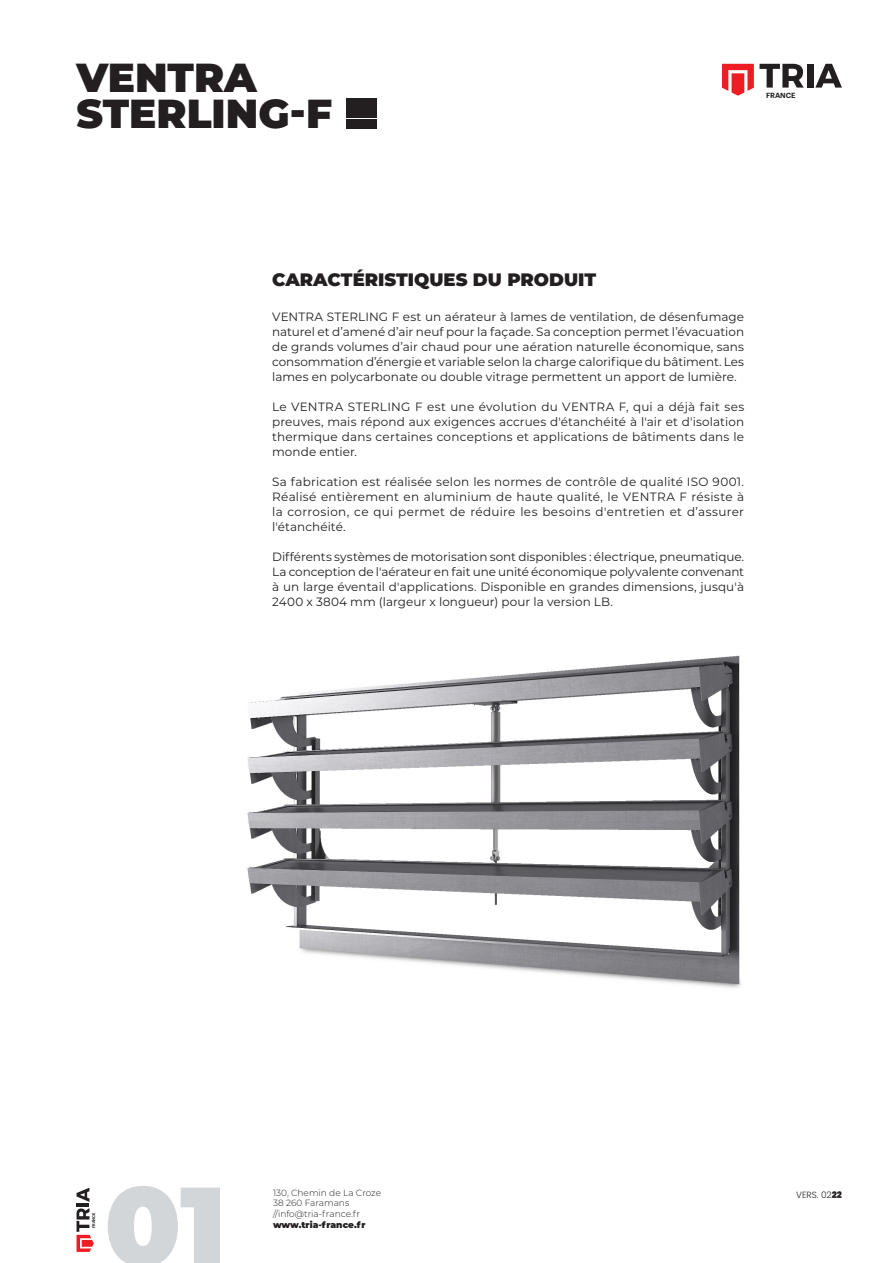
<style>
.page{position:relative;width:893px;height:1263px;background:#fff}
.page>*{position:absolute;margin:0;border:0;box-sizing:border-box;transform-origin:0 0}
.t1{font:900 110.7px "Montserrat";color:#d3d6d9}
.t2{font:900 40.5px "Montserrat";color:#231f20}
.t3{font:900 18px "Montserrat";color:#231f20}
.t4{font:12px/15px "Montserrat";letter-spacing:.005em;color:#231f20;text-align:justify}
.t5{font:300 9px/10.8px "Montserrat";color:#231f20}
.t6{font:900 9px "Montserrat";color:#231f20}
.t7{font:300 9px "Poppins";color:#231f20}
.t8{font:600 7.2px "Graphik";color:#231f20}
.t9{font:600 3.9px "Graphik";color:#231f20}
.s1{font-weight:900}
</style>
<div class="page">
<svg style="left:77px;top:1188px;width:17px;height:64px"></svg>
<div style="left:807px;top:64px;width:6px;height:24px;background:#231f20"></div>
<svg style="left:815px;top:64px;width:27px;height:24px"></svg>
<svg style="left:722px;top:64px;width:82px;height:32px"></svg>
<img style="left:247px;top:655px;width:494px;height:333px">
<hr style="left:346px;top:98px;width:31px;height:4px;background:#231f20">
<div style="left:346px;top:103px;width:31px;height:5px;background:#231f20"></div>
<hr style="left:346px;top:109px;width:31px;height:4px;background:#231f20">
<hr style="left:346px;top:114px;width:31px;height:4px;background:#231f20">
<hr style="left:346px;top:119px;width:31px;height:4px;background:#231f20">
<hr style="left:346px;top:124px;width:31px;height:4px;background:#231f20">
<p class="t2" style="left:77px;top:47px;width:182px">VENTRA</p>
<p class="t2" style="left:77px;top:83px;width:257px">STERLING-F</p>
<p class="t8" style="left:766px;top:90px;width:31px">FRANCE</p>
<p class="t3" style="left:272px;top:266px;width:326px">CARACTÉRISTIQUES DU PRODUIT</p>
<p class="t4" style="left:272px;top:309px;width:474px">VENTRA STERLING F est un aérateur à lames de ventilation, de désenfumage naturel et d’amené d’air neuf pour la façade. Sa conception permet l’évacuation de grands volumes d’air chaud pour une aération naturelle économique, sans consommation d’énergie et variable selon la charge calorifique du bâtiment. Les lames en polycarbonate ou double vitrage permettent un apport de lumière.</p>
<p class="t4" style="left:272px;top:399px;width:474px">Le VENTRA STERLING F est une évolution du VENTRA F, qui a déjà fait ses preuves, mais répond aux exigences accrues d'étanchéité à l'air et d'isolation thermique dans certaines conceptions et applications de bâtiments dans le monde entier.</p>
<p class="t4" style="left:272px;top:474px;width:474px">Sa fabrication est réalisée selon les normes de contrôle de qualité ISO 9001.<br>Réalisé entièrement en aluminium de haute qualité, le VENTRA F résiste à la corrosion, ce qui permet de réduire les besoins d'entretien et d’assurer l'étanchéité.</p>
<p class="t4" style="left:272px;top:549px;width:474px">Différents systèmes de motorisation sont disponibles : électrique, pneumatique.</p>
<p class="t4" style="left:272px;top:564px;width:473px">La conception de l'aérateur en fait une unité économique polyvalente convenant</p>
<p class="t4" style="left:272px;top:579px;width:473px">à un large éventail d'applications. Disponible en grandes dimensions, jusqu'à<br>2400 x 3804 mm (largeur x longueur) pour la version LB.</p>
<p class="t9" style="left:91px;top:1228px;width:17px;rotate:-90deg">FRANCE</p>
<h1 class="t1" style="left:105px;top:1143px;width:123px">01</h1>
<p class="t5" style="left:273px;top:1187px;width:110px">130, Chemin de La Croze<br>38 260 Faramans //info@tria-france.fr</p>
<p class="t6" style="left:273px;top:1218px;width:94px">www.tria-france.fr</p>
<p class="t7" style="left:796px;top:1189px;width:47px">VERS. 02<span class="s1">22</span></p>
</div>
